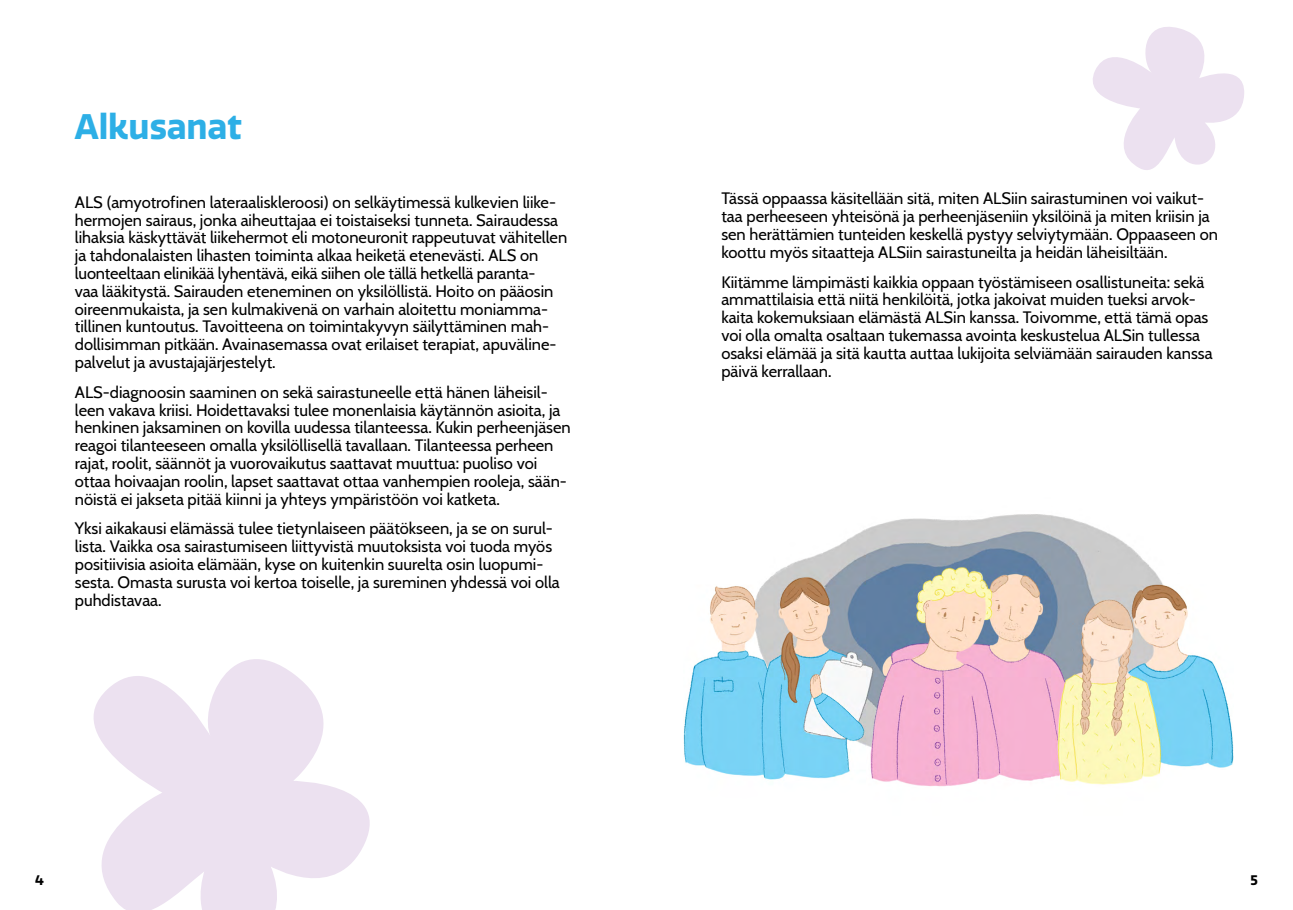
<style>
.page{position:relative;width:1293px;height:910px;background:#fff}
.page>*{position:absolute;margin:0;border:0;box-sizing:border-box;transform-origin:0 0}
.t1{font:700 34.5px "Quatro";color:#2dafe6}
.t2{font:16.5px/17.9px "Cabin";color:#000}
.t3{font:700 13.5px "Quatro";color:#000}
</style>
<div class="page">
<img style="left:684px;top:514px;width:549px;height:273px">
<svg style="left:93px;top:659px;width:277px;height:251px;fill:#ece1f0"></svg>
<svg style="left:1093px;top:27px;width:151px;height:143px"></svg>
<h1 class="t1" style="left:75px;top:106px;width:169px">Alkusanat</h1>
<p class="t2" style="left:75px;top:192px;width:494px">ALS (amyotrofinen lateraaliskleroosi) on selkäytimessä kulkevien liike&shy;hermojen sairaus, jonka aiheuttajaa ei toistaiseksi tunneta. Sairaudessa lihaksia käskyttävät liikehermot eli motoneuronit rappeutuvat vähitellen ja tahdonalaisten lihasten toiminta alkaa heiketä etenevästi. ALS on luonteeltaan elinikää lyhentävä, eikä siihen ole tällä hetkellä paranta-<br>vaa lääkitystä. Sairauden eteneminen on yksilöllistä. Hoito on pääosin oireenmukaista, ja sen kulmakivenä on varhain aloitettu moniamma&shy;tillinen kuntoutus. Tavoitteena on toimintakyvyn säilyttäminen mah&shy;dollisimman pitkään. Avainasemassa ovat erilaiset terapiat, apuväline&shy;palvelut ja avustajajärjestelyt.</p>
<p class="t2" style="left:75px;top:382px;width:497px">ALS-diagnoosin saaminen on sekä sairastuneelle että hänen läheisil&shy;leen vakava kriisi. Hoidettavaksi tulee monenlaisia käytännön asioita, ja henkinen jaksaminen on kovilla uudessa tilanteessa. Kukin perheenjäsen reagoi tilanteeseen omalla yksilöllisellä tavallaan. Tilanteessa perheen rajat, roolit, säännöt ja vuorovaikutus saattavat muuttua: puoliso voi ottaa hoivaajan roolin, lapset saattavat ottaa vanhempien rooleja, sään&shy;nöistä ei jakseta pitää kiinni ja yhteys ympäristöön voi katketa.</p>
<p class="t2" style="left:75px;top:519px;width:486px">Yksi aikakausi elämässä tulee tietynlaiseen päätökseen, ja se on surul&shy;lista. Vaikka osa sairastumiseen liittyvistä muutoksista voi tuoda myös positiivisia asioita elämään, kyse on kuitenkin suurelta osin luopumi&shy;sesta. Omasta surusta voi kertoa toiselle, ja sureminen yhdessä voi olla puhdistavaa.</p>
<p class="t2" style="left:721px;top:189px;width:498px">Tässä oppaassa käsitellään sitä, miten ALSiin sairastuminen voi vaikut&shy;taa perheeseen yhteisönä ja perheenjäseniin yksilöinä ja miten kriisin ja sen herättämien tunteiden keskellä pystyy selviytymään. Oppaaseen on koottu myös sitaatteja ALSiin sairastuneilta ja heidän läheisiltään.</p>
<p class="t2" style="left:721px;top:272px;width:493px">Kiitämme lämpimästi kaikkia oppaan työstämiseen osallistuneita: sekä ammattilaisia että niitä henkilöitä, jotka jakoivat muiden tueksi arvok&shy;kaita kokemuksiaan elämästä ALSin kanssa. Toivomme, että tämä opas voi olla omalta osaltaan tukemassa avointa keskustelua ALSin tullessa osaksi elämää ja sitä kautta auttaa lukijoita selviämään sairauden kanssa päivä kerrallaan.</p>
<p class="t3" style="left:35px;top:872px;width:10px">4</p>
<p class="t3" style="left:1250px;top:872px;width:9px">5</p>
</div>
